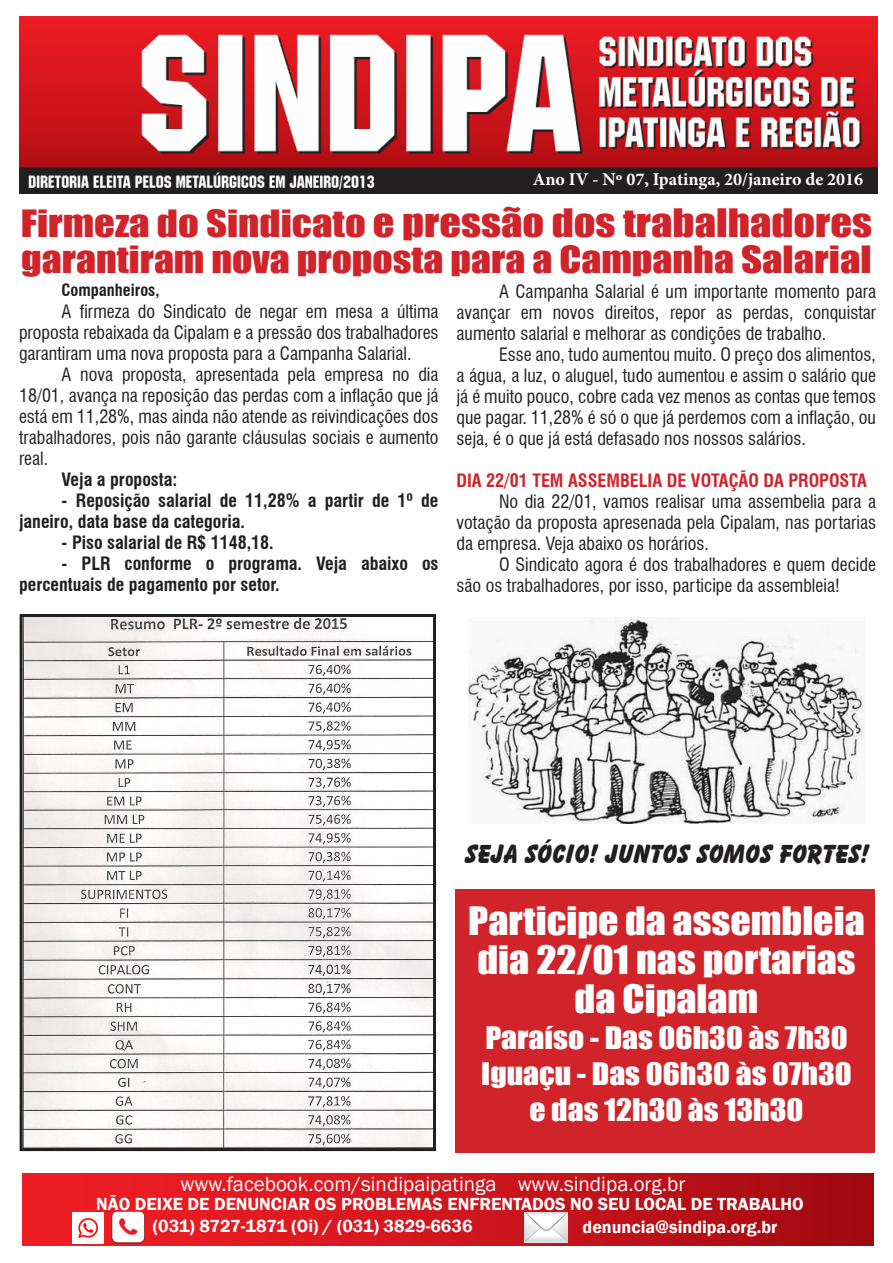
<style>
.page{position:relative;width:893px;height:1263px;background:#fff}
.page>*{position:absolute;margin:0;border:0;box-sizing:border-box;transform-origin:0 0}
.Titulo_principal{font:36px/39px "Impact";color:#fff;text-align:center;scale:1.11 1}
.Titulo_principal-2{font:36px "Impact";color:#d1232a;scale:1.18 1}
.Titulo_principal-3{font:34.5px "Impact";color:#d1232a;scale:1.15 1}
.Titulo_principal-4{font:28.5px "Impact";color:#fff;scale:1.11 1}
.Corpo_texto{font:800 27px "Balloon BT";color:#231f20}
.t1{font:21px "Franklin Gothic";color:#fff}
.Corpo_texto-2{font:condensed 18px/21px "Swiss 721 BT";color:#231f20;text-align:justify}
.Corpo_texto-3{font:700 condensed 18px/21px "Swiss 721 BT";color:#231f20}
.t2{font:600 18px "Franklin Gothic";color:#fff}
.Corpo_texto-4{font:700 condensed 18px "Swiss 721 BT";color:#d1232a}
.t3{font:700 18px "Minion Pro";color:#fff}
.Corpo_texto-5{font:700 condensed 16.5px "Swiss 721 BT";color:#231f20}
.s1{font-size:34.5px}
</style>
<div class="page">
<img style="left:19px;top:17px;width:858px;height:176px">
<img style="left:468px;top:618px;width:396px;height:205px">
<img style="left:24px;top:618px;width:408px;height:529px">
<div style="left:20px;top:614px;width:416px;height:537px;border:3px solid #231f20"></div>
<div style="left:22px;top:1173px;width:851px;height:72px;background:linear-gradient(to right,#f72027,#a50a12)"></div>
<img style="left:525px;top:1212px;width:43px;height:30px">
<img style="left:111px;top:1209px;width:34px;height:34px">
<img style="left:73px;top:1213px;width:31px;height:31px">
<div style="left:455px;top:889px;width:420px;height:263px;background:#d1232a"></div>
<p class="t3" style="left:533px;top:166px;width:332px">Ano IV - Nº 07, Ipatinga, 20/janeiro de 2016</p>
<p class="Titulo_principal-2" style="left:21px;top:195px;width:723px"><span class="s1">Firmeza do Sindicato</span> e pressão dos trabalhadores</p>
<p class="Titulo_principal-3" style="left:21px;top:232px;width:741px">garantiram nova proposta para a Campanha Salarial</p>
<p class="Corpo_texto-5" style="left:62px;top:281px;width:100px">Companheiros,</p>
<p class="Corpo_texto-2" style="left:19px;top:300px;width:421px;text-indent:43px">A firmeza do Sindicato de negar em mesa a última proposta rebaixada da Cipalam e a pressão dos trabalhadores garantiram uma nova proposta para a Campanha Salarial.</p>
<p class="Corpo_texto-2" style="left:19px;top:363px;width:421px;text-indent:43px">A nova proposta, apresentada pela empresa no dia 18/01, avança na reposição das perdas com a inflação que já está em 11,28%, mas ainda não atende as reivindicações dos trabalhadores, pois não garante cláusulas sociais e aumento real.</p>
<p class="Corpo_texto-3" style="left:62px;top:468px;width:117px">Veja a proposta:</p>
<p class="Corpo_texto-3" style="left:19px;top:489px;width:421px;text-indent:43px">- Reposição salarial de 11,28% a partir de 1º de janeiro, data base da categoria.</p>
<p class="Corpo_texto-3" style="left:62px;top:531px;width:214px">- Piso salarial de R$ 1148,18.</p>
<p class="Corpo_texto-3" style="left:19px;top:552px;width:421px;text-indent:43px">- PLR conforme o programa. Veja abaixo os percentuais de pagamento por setor.</p>
<p class="Corpo_texto-2" style="left:457px;top:281px;width:421px;text-indent:43px">A Campanha Salarial é um importante momento para avançar em novos direitos, repor as perdas, conquistar aumento salarial e melhorar as condições de trabalho.</p>
<p class="Corpo_texto-2" style="left:457px;top:344px;width:421px;text-indent:43px">Esse ano, tudo aumentou muito. O preço dos alimentos, a água, a luz, o aluguel, tudo aumentou e assim o salário que já é muito pouco, cobre cada vez menos as contas que temos que pagar. 11,28% é só o que já perdemos com a inflação, ou seja, é o que já está defasado nos nossos salários.</p>
<p class="Corpo_texto-4" style="left:457px;top:469px;width:412px">DIA 22/01 TEM ASSEMBELIA DE VOTAÇÃO DA PROPOSTA</p>
<p class="Corpo_texto-2" style="left:457px;top:491px;width:421px;text-indent:43px">No dia 22/01, vamos realisar uma assembelia para a votação da proposta apresenada pela Cipalam, nas portarias da empresa. Veja abaixo os horários.</p>
<p class="Corpo_texto-2" style="left:457px;top:554px;width:421px;text-indent:43px">O Sindicato agora é dos trabalhadores e quem decide são os trabalhadores, por isso, participe da assembleia!</p>
<p class="Corpo_texto" style="left:466px;top:837px;width:405px">SEJA SÓCIO! JUNTOS SOMOS FORTES!</p>
<p class="Titulo_principal" style="left:468px;top:900px;width:359px">Participe da assembleia</p>
<p class="Titulo_principal" style="left:477px;top:939px;width:342px">dia 22/01 nas portarias da Cipalam</p>
<p class="Titulo_principal-4" style="left:485px;top:1015px;width:328px">Paraíso - Das 06h30 às 7h30</p>
<p class="Titulo_principal-4" style="left:481px;top:1051px;width:335px">Iguaçu - Das 06h30 às 07h30</p>
<p class="Titulo_principal-4" style="left:530px;top:1087px;width:248px">e das 12h30 às 13h30</p>
<p class="t1" style="left:180px;top:1171px;width:506px">www.facebook.com/sindipaipatinga www.sindipa.org.br</p>
<p class="t2" style="left:96px;top:1192px;width:709px">NÃO DEIXE DE DENUNCIAR OS PROBLEMAS ENFRENTADOS NO SEU LOCAL DE TRABALHO</p>
<p class="t2" style="left:153px;top:1215px;width:321px">(031) 8727-1871 (Oi) / (031) 3829-6636</p>
<p class="t2" style="left:583px;top:1215px;width:196px">denuncia@sindipa.org.br</p>
</div>
